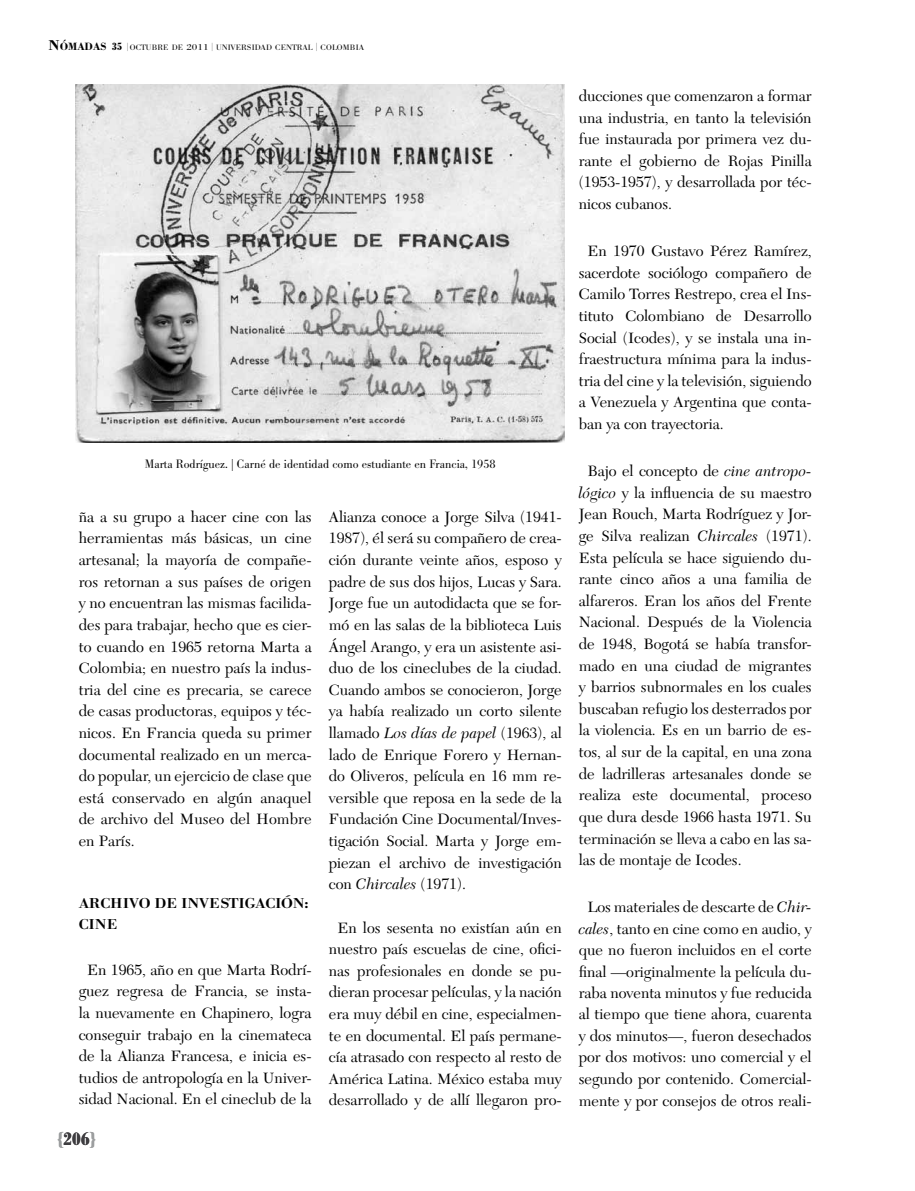
<style>
.page{position:relative;width:915px;height:1191px;background:#fff}
.page>*{position:absolute;margin:0;border:0;box-sizing:border-box;transform-origin:0 0}
.t1{font:700 condensed 18px "Bodoni BE";color:#3e3d40}
.t2{font:15.6px/21.6px "New Caledonia";color:#000;text-align:justify}
.t3{font:500 14.1px/21px "Bodoni BE";letter-spacing:.02em;color:#000;scale:1.09 1}
.t4{font:300 12px "Bodoni BE";color:#000}
.t5{font:300 7.8px "Bodoni BE";letter-spacing:.02em;color:#000;scale:1.09 1}
.s1{font-family:"Bodoni";font-weight:700;font-size:14.7px}
.s2{font-family:"Bodoni";font-weight:700;font-size:10.95px}
.s3{font-weight:700;font-stretch:condensed;font-size:10.5px}
.s4{font-size:8.25px}
.s5{font-size:8.55px}
.s6{color:#9c9e9f}
.s7{font-style:italic}
</style>
<div class="page">
<img style="left:75px;top:85px;width:489px;height:357px">
<p class="t5" style="left:48px;top:43px;width:291px"><span class="s1">N</span><span class="s2">ÓMADAS</span> <span class="s3">35</span> <span class="s4">|</span> OCTUBRE DE <span class="s5">2011</span> <span class="s4">|</span> UNIVERSIDAD CENTRAL <span class="s4">|</span> COLOMBIA</p>
<p class="t4" style="left:145px;top:457px;width:352px">Marta Rodríguez. | Carné de identidad como estudiante en Francia, 1958</p>
<p class="t2" style="left:79px;top:506px;width:234px">ña a su grupo a hacer cine con las herramientas más básicas, un cine artesanal; la mayoría de compañe&shy;ros retornan a sus países de origen y no encuentran las mismas facilida&shy;des para trabajar, hecho que es cier&shy;to cuando en 1965 retorna Marta a Colombia; en nuestro país la indus&shy;tria del cine es precaria, se carece de casas productoras, equipos y téc&shy;nicos. En Francia queda su primer documental realizado en un merca&shy;do popular, un ejercicio de clase que está conservado en algún anaquel de archivo del Museo del Hombre en París.</p>
<p class="t3" style="left:79px;top:893px;width:212px">ARCHIVO DE INVESTIGACIÓN:<br>CINE</p>
<p class="t2" style="left:79px;top:959px;width:234px;text-align:center">En 1965, año en que Marta Rodrí&shy;guez regresa de Francia, se insta&shy;la nuevamente en Chapinero, logra conseguir trabajo en la cinemateca de la Alianza Francesa, e inicia es&shy;tudios de antropología en la Univer&shy;sidad Nacional. En el cineclub de la</p>
<p class="t1" style="left:57px;top:1128px;width:40px"><span class="s6">{</span>206<span class="s6">}</span></p>
<p class="t2" style="left:329px;top:506px;width:234px">Alianza conoce a Jorge Silva (1941- 1987), él será su compañero de crea&shy;ción durante veinte años, esposo y padre de sus dos hijos, Lucas y Sara.<br>Jorge fue un autodidacta que se for&shy;mó en las salas de la biblioteca Luis Ángel Arango, y era un asistente asi&shy;duo de los cineclubes de la ciudad.<br>Cuando ambos se conocieron, Jorge ya había realizado un corto silente llamado <span class="s7">Los días de papel</span> (1963), al lado de Enrique Forero y Hernan&shy;do Oliveros, película en 16 mm re&shy;versible que reposa en la sede de la Fundación Cine Documental/Inves&shy;tigación Social. Marta y Jorge em&shy;piezan el archivo de investigación con <span class="s7">Chircales</span> (1971).</p>
<p class="t2" style="left:329px;top:917px;width:234px;text-align:center">En los sesenta no existían aún en nuestro país escuelas de cine, ofici&shy;nas profesionales en donde se pu&shy;dieran procesar películas, y la nación era muy débil en cine, especialmen&shy;te en documental. El país permane&shy;cía atrasado con respecto al resto de América Latina. México estaba muy desarrollado y de allí llegaron pro-</p>
<p class="t2" style="left:578px;top:85px;width:234px">ducciones que comenzaron a formar una industria, en tanto la televisión fue instaurada por primera vez du&shy;rante el gobierno de Rojas Pinilla (1953-1957), y desarrollada por téc&shy;nicos cubanos.</p>
<p class="t2" style="left:578px;top:240px;width:234px;text-indent:9px">En 1970 Gustavo Pérez Ramírez, sacerdote sociólogo compañero de Camilo Torres Restrepo, crea el Ins&shy;tituto Colombiano de Desarrollo Social (Icodes), y se instala una in&shy;fraestructura mínima para la indus&shy;tria del cine y la televisión, siguiendo a Venezuela y Argentina que conta&shy;ban ya con trayectoria.</p>
<p class="t2" style="left:578px;top:460px;width:234px;text-indent:9px">Bajo el concepto de <span class="s7">cine antropo&shy;lógico</span> y la influencia de su maestro Jean Rouch, Marta Rodríguez y Jor&shy;ge Silva realizan <span class="s7">Chircales</span> (1971).<br>Esta película se hace siguiendo du&shy;rante cinco años a una familia de alfareros. Eran los años del Frente Nacional. Después de la Violencia de 1948, Bogotá se había transfor&shy;mado en una ciudad de migrantes y barrios subnormales en los cuales buscaban refugio los desterrados por la violencia. Es en un barrio de es&shy;tos, al sur de la capital, en una zona de ladrilleras artesanales donde se realiza este documental, proceso que dura desde 1966 hasta 1971. Su terminación se lleva a cabo en las sa&shy;las de montaje de Icodes.</p>
<p class="t2" style="left:578px;top:896px;width:234px;text-align:center">Los materiales de descarte de <span class="s7">Chir&shy;cales</span>, tanto en cine como en audio, y que no fueron incluidos en el corte final —originalmente la película du&shy;raba noventa minutos y fue reducida al tiempo que tiene ahora, cuarenta y dos minutos—, fueron desechados por dos motivos: uno comercial y el segundo por contenido. Comercial&shy;mente y por consejos de otros reali-</p>
</div>
